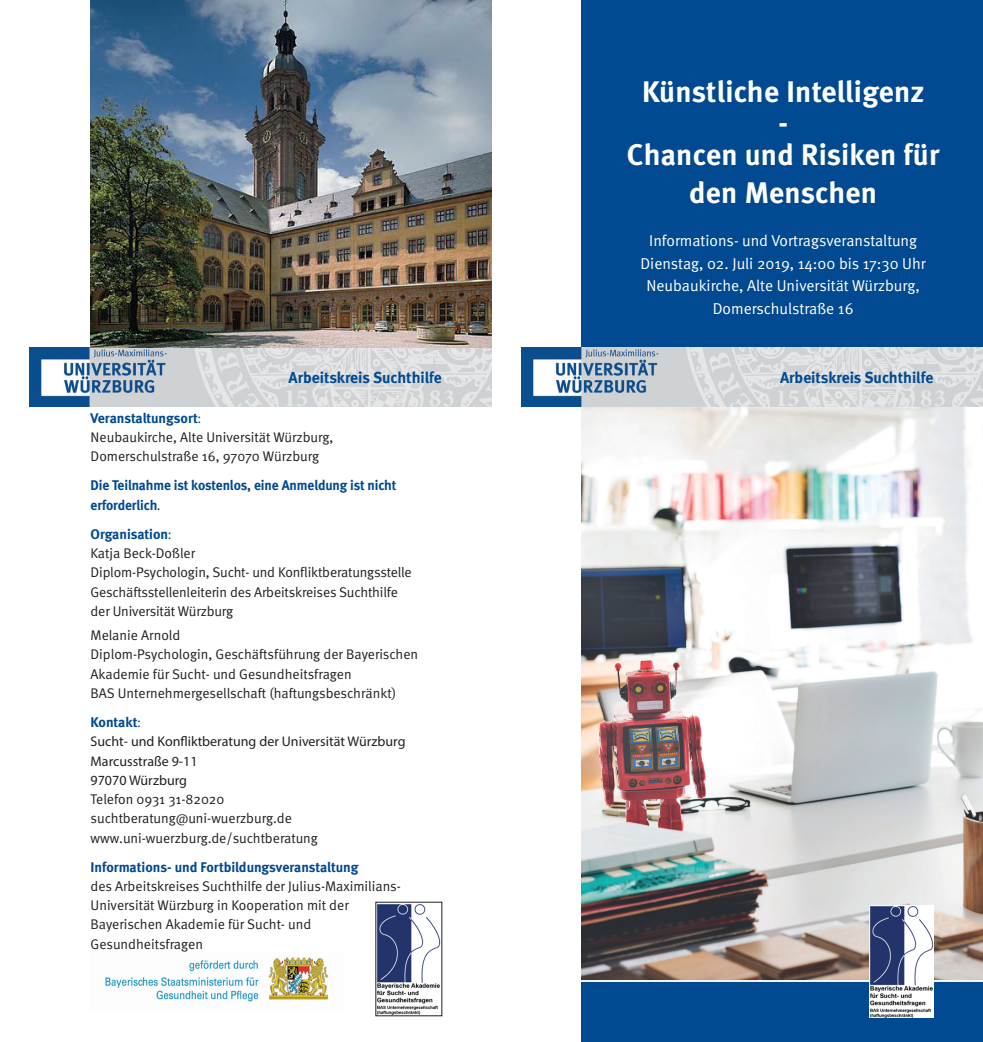
<style>
.page{position:relative;width:983px;height:1042px;background:#fff}
.page>*{position:absolute;margin:0;border:0;box-sizing:border-box;transform-origin:0 0}
.t1{font:700 29.75px/31.5px "Meta";letter-spacing:.01em;color:#fff;text-align:center}
.t2{font:15.75px/22.8px "Meta Normal";color:#fff;text-align:center}
.t3{font:700 15.75px "Meta";color:#014990}
.t4{font:14px/19.2px "Meta Normal";letter-spacing:-.005em;color:#231f20}
.t5{font:700 14px/19.2px "Meta";letter-spacing:-.005em;color:#014990}
.t6{font:14px/19.2px "Myriad Pro";color:#231f20}
.s1{font-family:"Myriad Pro";font-weight:400}
.s2{font-family:"Myriad Pro";font-weight:400;color:#231f20}
</style>
<div class="page">
<div style="left:581px;top:0;width:401px;height:407px;background:#014990"></div>
<img style="left:581px;top:407px;width:401px;height:572px">
<div style="left:581px;top:982px;width:401px;height:60px;background:#014990"></div>
<img style="left:521px;top:347px;width:461px;height:60px">
<img style="left:30px;top:347px;width:461px;height:60px">
<img style="left:91px;top:0;width:400px;height:347px">
<img style="left:377px;top:904px;width:63px;height:110px">
<img style="left:105px;top:957px;width:224px;height:45px">
<img style="left:868px;top:906px;width:65px;height:111px">
<h1 class="t1" style="left:626px;top:75px;width:314px">Künstliche Intelligenz<br>-<br>Chancen und Risiken für</h1>
<h1 class="t1" style="left:689px;top:177px;width:189px">den Menschen</h1>
<p class="t2" style="left:640px;top:229px;width:287px">Informations- und Vortragsveranstaltung Dienstag, 02. Juli 2019, 14:00 bis 17:30 Uhr Neubaukirche, Alte Universität Würzburg, Domerschulstraße 16</p>
<p class="t3" style="left:288px;top:368px;width:155px">Arbeitskreis Suchthilfe</p>
<p class="t3" style="left:779px;top:368px;width:155px">Arbeitskreis Suchthilfe</p>
<p class="t5" style="left:91px;top:408px;width:112px">Veranstaltungsort<span class="s1">:</span></p>
<p class="t4" style="left:91px;top:427px;width:244px">Neubaukirche, Alte Universität Würzburg,<br>Domerschulstraße 16, 97070 Würzburg</p>
<p class="t5" style="left:91px;top:476px;width:307px">Die Teilnahme ist kostenlos, eine Anmeldung ist nicht erforderlich<span class="s2">.</span></p>
<p class="t5" style="left:91px;top:524px;width:82px">Organisation<span class="s1">:</span></p>
<p class="t4" style="left:91px;top:543px;width:322px">Katja Beck-Doßler<br>Diplom-Psychologin, Sucht- und Konfliktberatungsstelle Geschäftsstellenleiterin des Arbeitskreises Suchthilfe der Universität Würzburg</p>
<p class="t4" style="left:91px;top:625px;width:329px">Melanie Arnold<br>Diplom-Psychologin, Geschäftsführung der Bayerischen Akademie für Sucht- und Gesundheitsfragen<br>BAS Unternehmergesellschaft (haftungsbeschränkt)</p>
<p class="t5" style="left:91px;top:712px;width:51px">Kontakt<span class="s1">:</span></p>
<p class="t6" style="left:91px;top:732px;width:316px">Sucht- und Konfliktberatung der Universität Würzburg<br>Marcusstraße 9-11<br>97070 Würzburg</p>
<p class="t4" style="left:91px;top:789px;width:229px">Telefon 0931 31-82020 suchtberatung@uni-wuerzburg.de www.uni-wuerzburg.de/suchtberatung</p>
<p class="t5" style="left:91px;top:857px;width:269px">Informations- und Fortbildungsveranstaltung</p>
<p class="t4" style="left:91px;top:876px;width:312px">des Arbeitskreises Suchthilfe der Julius-Maximilians-Universität Würzburg in Kooperation mit der Bayerischen Akademie für Sucht- und Gesundheitsfragen</p>
</div>
